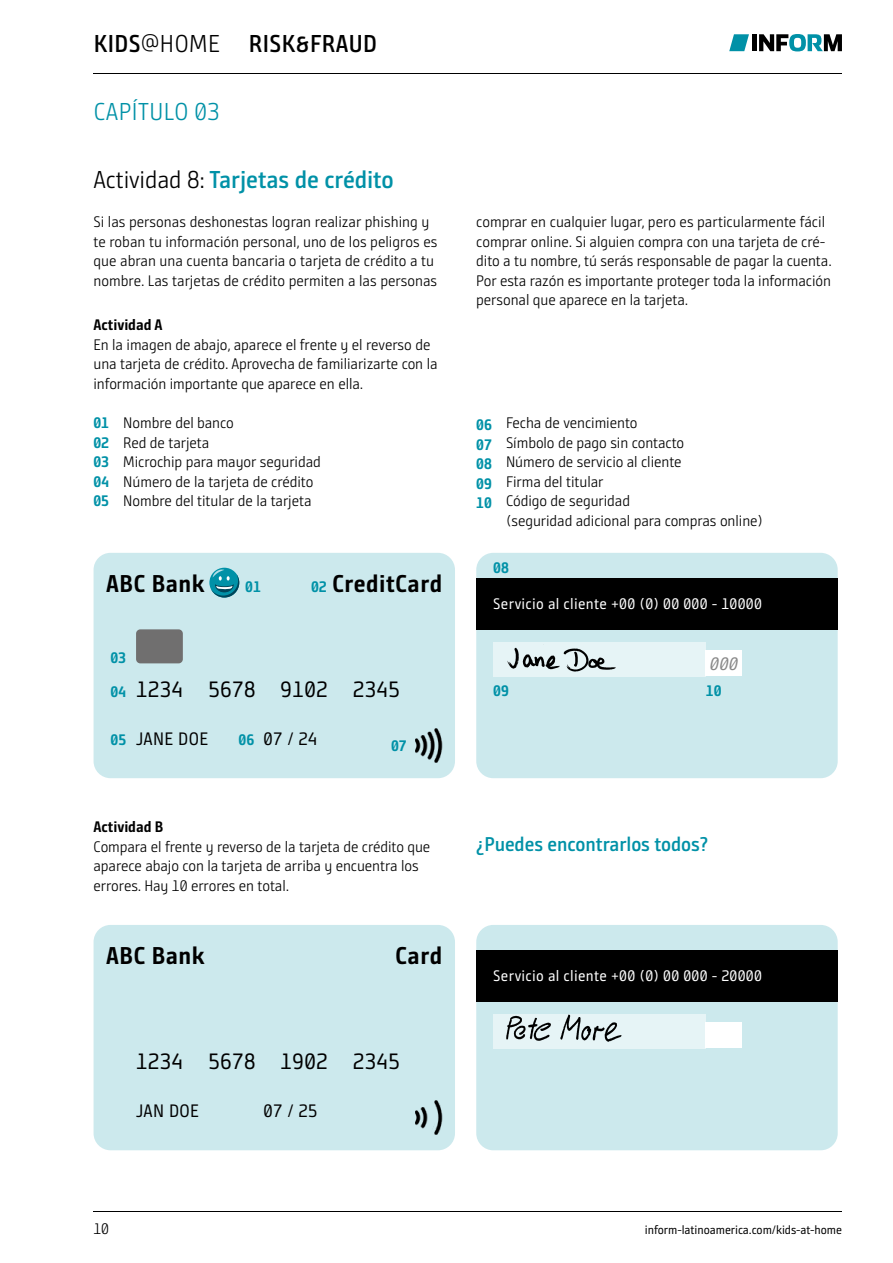
<style>
.page{position:relative;width:893px;height:1263px;background:#fff}
.page>*{position:absolute;margin:0;border:0;box-sizing:border-box;transform-origin:0 0}
.t1{font:700 24.45px "Bunday Sans Pro SG Se";letter-spacing:-.005em;color:#0091a7}
.t2{font:700 24.45px "Bunday Sans Pro SG Se";letter-spacing:.02em;color:#000}
.t3{font:24.45px "Bunday Sans Pro SG Se Ligh";letter-spacing:.02em;color:#0091a7}
.t4{font:700 24.3px "Bunday Sans Pro SG";letter-spacing:.02em;color:#000}
.t5{font:22.2px "Bunday Sans Pro SG";letter-spacing:.02em;color:#000}
.t6{font:700 19.95px "Bunday Sans Pro SG Se";letter-spacing:-.005em;color:#0091a7}
.t7{font:18px "Bunday Sans Pro SG";letter-spacing:.02em;color:#000}
.t8{font:italic 18px "Bunday Sans Pro SG";color:#878787}
.t9{font:15.3px/19.5px "Bunday Sans Pro SG Se Ligh";letter-spacing:-.005em;color:#000}
.t10{font:15.3px "Bunday Sans Pro SG";letter-spacing:.02em;color:#fff}
.t11{font:700 15.3px "Bunday Sans Pro SG";letter-spacing:-.005em;color:#0091a7}
.t12{font:700 15.3px "Bunday Sans Pro SG";letter-spacing:-.005em;color:#000}
.t13{font:12.15px "Bunday Sans Pro SG";letter-spacing:-.005em;color:#000}
.s1{font-family:"Bunday Sans Pro SG Se Ligh";font-weight:400}
.s2{font-family:"Bunday Sans Pro SG Se Ligh";font-weight:400;color:#000}
</style>
<div class="page">
<hr style="left:94px;top:74px;width:748px;height:1px;background:#000">
<svg style="left:729px;top:34px;width:20px;height:17px"></svg>
<svg style="left:759px;top:34px;width:83px;height:17px"></svg>
<div style="left:752px;top:34px;width:5px;height:17px;background:#000"></div>
<hr style="left:94px;top:1211px;width:748px;height:1px;background:#000">
<div style="left:94px;top:925px;width:361px;height:225px;background:#cce9ed;border-radius:17px"></div>
<div style="left:476px;top:553px;width:362px;height:225px;background:#cce9ed;border-radius:17px"></div>
<div style="left:476px;top:925px;width:362px;height:225px;background:#cce9ed;border-radius:17px"></div>
<div style="left:476px;top:578px;width:362px;height:51px;background:#000"></div>
<div style="left:476px;top:950px;width:362px;height:51px;background:#000"></div>
<div style="left:493px;top:642px;width:213px;height:34px;background:#e6f4f6"></div>
<div style="left:493px;top:1014px;width:213px;height:34px;background:#e6f4f6"></div>
<div style="left:706px;top:651px;width:36px;height:25px;background:#fff"></div>
<div style="left:706px;top:1023px;width:36px;height:25px;background:#fff"></div>
<img style="left:415px;top:1100px;width:27px;height:35px">
<img style="left:507px;top:647px;width:109px;height:25px">
<div style="left:94px;top:553px;width:361px;height:225px;background:#cce9ed;border-radius:17px"></div>
<div style="left:136px;top:629px;width:47px;height:34px;background:#706f6f;border-radius:4px"></div>
<img style="left:415px;top:728px;width:27px;height:35px">
<svg style="left:209px;top:568px;width:30px;height:29px"></svg>
<svg style="left:211px;top:569px;width:28px;height:28px"></svg>
<svg style="left:423px;top:1100px;width:13px;height:33px"></svg>
<img style="left:506px;top:1014px;width:116px;height:28px">
<p class="t2" style="left:94px;top:28px;width:285px">KIDS<span class="s1">@HOME</span> RISK&amp;FRAUD</p>
<p class="t3" style="left:94px;top:96px;width:128px">CAPÍTULO 03</p>
<p class="t1" style="left:94px;top:164px;width:302px"><span class="s2">Actividad 8:</span> Tarjetas de crédito</p>
<p class="t9" style="left:94px;top:212px;width:345px">Si las personas deshonestas logran realizar phishing y te roban tu información personal, uno de los peligros es que abran una cuenta bancaria o tarjeta de crédito a tu nombre. Las tarjetas de crédito permiten a las personas</p>
<p class="t9" style="left:476px;top:212px;width:357px">comprar en cualquier lugar, pero es particularmente fácil comprar online. Si alguien compra con una tarjeta de cré&shy;dito a tu nombre, tú serás responsable de pagar la cuenta.<br>Por esta razón es importante proteger toda la información personal que aparece en la tarjeta.</p>
<p class="t12" style="left:94px;top:315px;width:71px">Actividad A</p>
<p class="t9" style="left:94px;top:335px;width:345px">En la imagen de abajo, aparece el frente y el reverso de una tarjeta de crédito. Aprovecha de familiarizarte con la información importante que aparece en ella.</p>
<p class="t11" style="left:94px;top:413px;width:17px">01</p>
<p class="t11" style="left:94px;top:432px;width:17px">02</p>
<p class="t11" style="left:94px;top:452px;width:17px">03</p>
<p class="t11" style="left:94px;top:471px;width:17px">04</p>
<p class="t11" style="left:94px;top:491px;width:17px">05</p>
<p class="t9" style="left:123px;top:413px;width:112px">Nombre del banco</p>
<p class="t9" style="left:123px;top:432px;width:88px">Red de tarjeta</p>
<p class="t9" style="left:123px;top:452px;width:199px">Microchip para mayor seguridad</p>
<p class="t9" style="left:123px;top:471px;width:192px">Número de la tarjeta de crédito</p>
<p class="t9" style="left:123px;top:491px;width:190px">Nombre del titular de la tarjeta</p>
<p class="t4" style="left:106px;top:568px;width:100px">ABC Bank</p>
<p class="t4" style="left:332px;top:568px;width:111px">CreditCard</p>
<p class="t11" style="left:245px;top:576px;width:17px">01</p>
<p class="t11" style="left:311px;top:576px;width:17px">02</p>
<p class="t11" style="left:111px;top:648px;width:17px">03</p>
<p class="t5" style="left:136px;top:675px;width:49px">1234</p>
<p class="t7" style="left:136px;top:727px;width:74px">JANE DOE</p>
<p class="t7" style="left:264px;top:727px;width:55px">07 / 24</p>
<p class="t5" style="left:208px;top:675px;width:49px">5678</p>
<p class="t5" style="left:281px;top:675px;width:49px">9102</p>
<p class="t5" style="left:353px;top:675px;width:49px">2345</p>
<p class="t11" style="left:111px;top:681px;width:17px">04</p>
<p class="t11" style="left:111px;top:729px;width:17px">05</p>
<p class="t11" style="left:239px;top:729px;width:17px">06</p>
<p class="t11" style="left:391px;top:735px;width:17px">07</p>
<p class="t12" style="left:94px;top:817px;width:71px">Actividad B</p>
<p class="t9" style="left:94px;top:836px;width:338px">Compara el frente y reverso de la tarjeta de crédito que aparece abajo con la tarjeta de arriba y encuentra los errores. Hay 10 errores en total.</p>
<p class="t4" style="left:106px;top:940px;width:100px">ABC Bank</p>
<p class="t4" style="left:396px;top:940px;width:48px">Card</p>
<p class="t5" style="left:136px;top:1047px;width:49px">1234</p>
<p class="t7" style="left:136px;top:1099px;width:64px">JAN DOE</p>
<p class="t7" style="left:264px;top:1099px;width:55px">07 / 25</p>
<p class="t5" style="left:208px;top:1047px;width:49px">5678</p>
<p class="t5" style="left:281px;top:1047px;width:49px">1902</p>
<p class="t5" style="left:353px;top:1047px;width:49px">2345</p>
<p class="t11" style="left:476px;top:415px;width:17px">06</p>
<p class="t11" style="left:476px;top:434px;width:17px">07</p>
<p class="t11" style="left:476px;top:454px;width:17px">08</p>
<p class="t11" style="left:476px;top:473px;width:17px">09</p>
<p class="t11" style="left:476px;top:493px;width:17px">10</p>
<p class="t9" style="left:506px;top:413px;width:133px">Fecha de vencimiento</p>
<p class="t9" style="left:506px;top:432px;width:180px">Símbolo de pago sin contacto</p>
<p class="t9" style="left:506px;top:452px;width:177px">Número de servicio al cliente</p>
<p class="t9" style="left:506px;top:471px;width:99px">Firma del titular</p>
<p class="t9" style="left:506px;top:491px;width:126px">Código de seguridad</p>
<p class="t9" style="left:506px;top:510px;width:259px">(seguridad adicional para compras online)</p>
<p class="t11" style="left:493px;top:557px;width:17px">08</p>
<p class="t10" style="left:493px;top:594px;width:270px">Servicio al cliente +00 (0) 00 000 - 10000</p>
<p class="t8" style="left:710px;top:652px;width:30px">000</p>
<p class="t11" style="left:493px;top:681px;width:17px">09</p>
<p class="t11" style="left:706px;top:681px;width:17px">10</p>
<p class="t6" style="left:476px;top:831px;width:233px">¿Puedes encontrarlos todos?</p>
<p class="t10" style="left:493px;top:966px;width:270px">Servicio al cliente +00 (0) 00 000 - 20000</p>
<p class="t9" style="left:94px;top:1219px;width:17px">10</p>
<p class="t13" style="left:645px;top:1222px;width:199px">inform-latinoamerica.com/kids-at-home</p>
</div>
